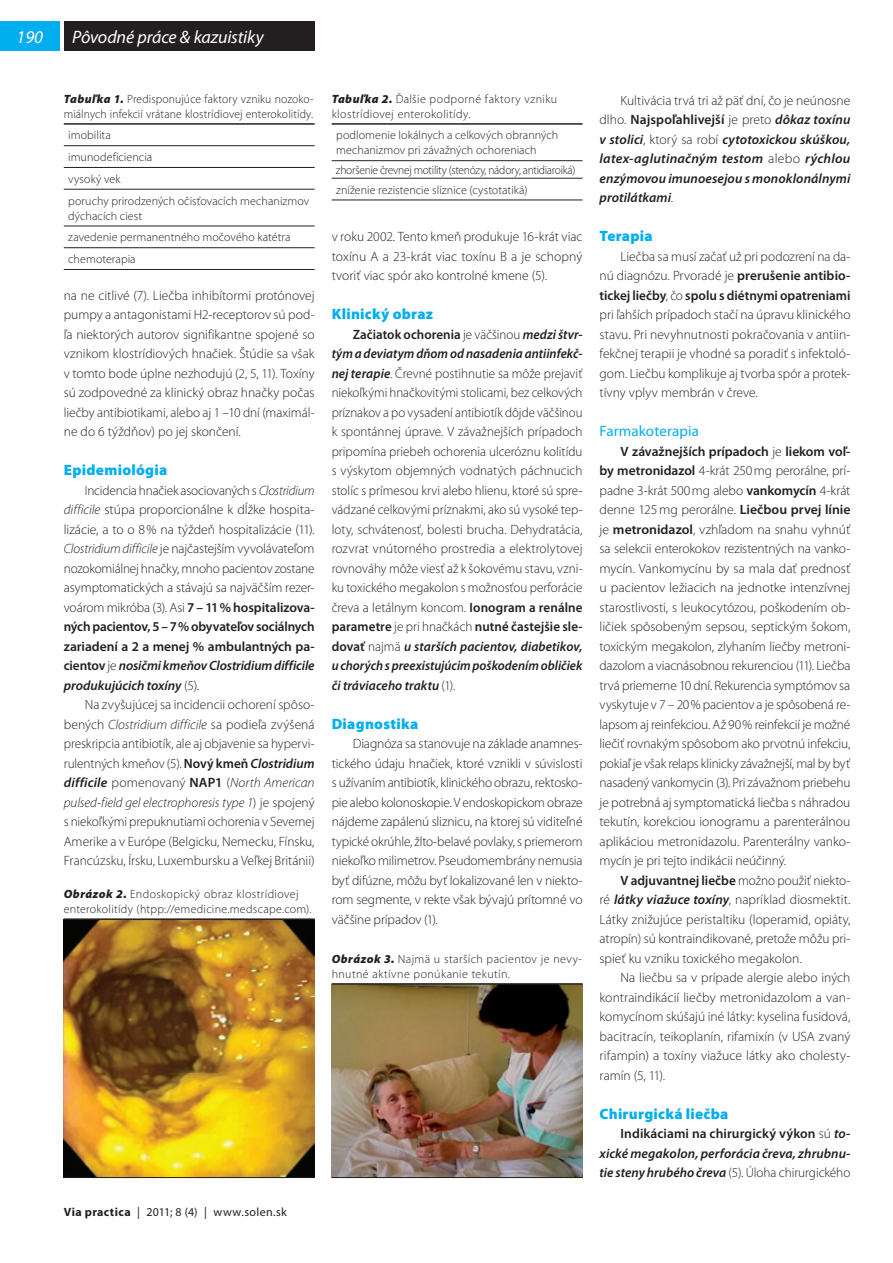
<style>
.page{position:relative;width:893px;height:1263px;background:#fff}
.page>*{position:absolute;margin:0;border:0;box-sizing:border-box;transform-origin:0 0}
.t1{font:italic 18px "Myriad Pro";letter-spacing:-.01em;color:#fff}
.t2{font:900 15px "Myriad Pro";letter-spacing:.02em;color:#00aeef}
.t3{font:15px "Myriad Pro";letter-spacing:.01em;color:#00aeef}
.t4{font:300 13.5px/19.5px "Myriad Pro";letter-spacing:-.005em;color:#231f20;text-align:justify}
.t5{font:300 13.5px/19.5px "Myriad Pro";letter-spacing:-.005em;color:#231f20;text-align:justify;scale:.96 1}
.t6{font:italic 600 13.5px/19.5px "Myriad Pro";letter-spacing:.005em;color:#231f20;text-align:justify}
.t7{font:300 12px/21.8px "Myriad Pro";letter-spacing:.01em;color:#231f20}
.t8{font:300 12px/15px "Myriad Pro";letter-spacing:.03em;color:#231f20}
.t9{font:300 12px/19.6px "Myriad Pro";letter-spacing:-.015em;color:#231f20;scale:.96 1}
.t10{font:12px "Myriad Pro";letter-spacing:.03em;color:#231f20}
.s1{font-weight:900;font-style:italic}
.s2{font-style:italic}
.s3{font-weight:600}
.s4{font-weight:600;font-style:italic}
.s5{font-weight:700}
.s6{font-weight:300;font-style:normal}
.s7{font-style:normal}
</style>
<div class="page">
<div style="left:0;top:21px;width:60px;height:30px;background:#00aeef"></div>
<div style="left:64px;top:21px;width:251px;height:30px;background:#231f20"></div>
<img style="left:332px;top:985px;width:251px;height:192px">
<hr style="left:332px;top:983px;width:251px;height:2px;background:#231f20">
<hr style="left:332px;top:1177px;width:251px;height:1px;background:#231f20">
<img style="left:64px;top:920px;width:251px;height:257px">
<hr style="left:64px;top:918px;width:251px;height:2px;background:#231f20">
<hr style="left:64px;top:1177px;width:251px;height:1px;background:#231f20">
<svg style="left:64px;top:146px;width:251px;height:103px"></svg>
<hr style="left:64px;top:145px;width:251px;height:1px;background:#231f20">
<hr style="left:64px;top:167px;width:251px;height:1px;background:#231f20">
<hr style="left:64px;top:189px;width:251px;height:1px;background:#231f20">
<hr style="left:64px;top:226px;width:251px;height:1px;background:#231f20">
<hr style="left:64px;top:247px;width:251px;height:1px;background:#231f20">
<hr style="left:64px;top:123px;width:251px;height:2px;background:#231f20">
<hr style="left:64px;top:269px;width:251px;height:1px;background:#231f20">
<svg style="left:332px;top:161px;width:251px;height:39px"></svg>
<hr style="left:332px;top:160px;width:251px;height:1px;background:#231f20">
<hr style="left:332px;top:178px;width:251px;height:1px;background:#231f20">
<hr style="left:332px;top:123px;width:251px;height:2px;background:#231f20">
<hr style="left:332px;top:200px;width:251px;height:1px;background:#231f20">
<h1 class="t1" style="left:16px;top:26px;width:28px">190</h1>
<h1 class="t1" style="left:72px;top:26px;width:193px">Pôvodné práce &amp; kazuistiky</h1>
<p class="t7" style="left:64px;top:91px;width:251px;line-height:15px"><span class="s1">Tabuľka 1.</span> Predisponujúce faktory vzniku nozoko&shy;miálnych infekcií vrátane klostrídiovej enterokolitídy.</p>
<p class="t7" style="left:68px;top:124px;width:243px">imobilita<br>imunodeficiencia<br>vysoký vek<br>poruchy prirodzených očisťovacích mechanizmov</p>
<p class="t7" style="left:68px;top:205px;width:224px">dýchacích ciest<br>zavedenie permanentného močového katétra chemoterapia</p>
<p class="t4" style="left:64px;top:285px;width:252px">na ne citlivé (7). Liečba inhibítormi protónovej pumpy a antagonistami H2-receptorov sú pod&shy;ľa niektorých autorov signifikantne spojené so vznikom klostrídiových hnačiek. Štúdie sa však v tomto bode úplne nezhodujú (2, 5, 11). Toxíny sú zodpovedné za klinický obraz hnačky počas liečby antibiotikami, alebo aj 1 –10 dní (maximál&shy;ne do 6 týždňov) po jej skončení.</p>
<p class="t2" style="left:64px;top:460px;width:105px">Epidemiológia</p>
<p class="t4" style="left:64px;top:480px;width:252px;text-indent:21px">Incidencia hnačiek asociovaných s <span class="s2">Clostridium difficile</span> stúpa proporcionálne k dĺžke hospita&shy;lizácie, a to o 8% na týždeň hospitalizácie (11).<br><span class="s2">Clostridium difficile</span> je najčastejším vyvolávateľom nozokomiálnej hnačky, mnoho pacientov zostane asymptomatických a stávajú sa najväčším rezer&shy;voárom mikróba (3). Asi <span class="s3">7 – 11% hospitalizova&shy;ných pacientov, 5 – 7% obyvateľov sociálnych zariadení a 2 a menej % ambulantných pa&shy;cientov</span> je <span class="s4">nosičmi kmeňov Clostridium difficile produkujúcich toxíny</span> (5).</p>
<p class="t4" style="left:64px;top:695px;width:252px;text-indent:21px">Na zvyšujúcej sa incidencii ochorení spôso&shy;bených <span class="s2">Clostridium difficile</span> sa podieľa zvýšená preskripcia antibiotík, ale aj objavenie sa hypervi&shy;rulentných kmeňov (5). <span class="s3">Nový kmeň</span> <span class="s4">Clostridium difficile</span> pomenovaný <span class="s3">NAP1</span> (<span class="s2">North American pulsed-field gel electrophoresis type 1</span>) je spojený s niekoľkými prepuknutiami ochorenia v Severnej Amerike a v Európe (Belgicku, Nemecku, Fínsku, Francúzsku, Írsku, Luxembursku a Veľkej Británii)</p>
<p class="t7" style="left:64px;top:886px;width:249px;line-height:15px"><span class="s1">Obrázok 2.</span> Endoskopický obraz klostrídiovej enterokolitídy (htpp://emedicine.medscape.com).</p>
<p class="t10" style="left:64px;top:1205px;width:224px"><span class="s5">Via practica</span> | 2011; 8 (4) | www.solen.sk</p>
<p class="t8" style="left:332px;top:91px;width:227px"><span class="s1">Tabuľka 2.</span> Ďalšie podporné faktory vzniku klostrídiovej enterokolitídy.</p>
<p class="t7" style="left:336px;top:128px;width:224px;line-height:15px">podlomenie lokálnych a celkových obranných mechanizmov pri závažných ochoreniach</p>
<p class="t9" style="left:336px;top:160px;width:251px">zhoršenie črevnej motility (stenózy, nádory, antidiaroiká) zníženie rezistencie sliznice (cystotatiká)</p>
<p class="t4" style="left:332px;top:227px;width:252px">v roku 2002. Tento kmeň produkuje 16-krát viac toxínu A a 23-krát viac toxínu B a je schopný tvoriť viac spór ako kontrolné kmene (5).</p>
<p class="t2" style="left:332px;top:304px;width:103px">Klinický obraz</p>
<p class="t5" style="left:332px;top:324px;width:263px;text-indent:21px"><span class="s3">Začiatok ochorenia</span> je väčšinou <span class="s4">medzi štvr&shy;tým a deviatym dňom od nasadenia antiinfekč&shy;nej terapie</span>. Črevné postihnutie sa môže prejaviť niekoľkými hnačkovitými stolicami, bez celkových príznakov a po vysadení antibiotík dôjde väčšinou k spontánnej úprave. V závažnejších prípadoch pripomína priebeh ochorenia ulceróznu kolitídu s výskytom objemných vodnatých páchnucich stolíc s prímesou krvi alebo hlienu, ktoré sú spre&shy;vádzané celkovými príznakmi, ako sú vysoké tep&shy;loty, schvátenosť, bolesti brucha. Dehydratácia, rozvrat vnútorného prostredia a elektrolytovej rovnováhy môže viesť až k šokovému stavu, vzni&shy;ku toxického megakolon s možnosťou perforácie čreva a letálnym koncom. <span class="s3">Ionogram a renálne parametre</span> je pri hnačkách <span class="s3">nutné častejšie sle&shy;dovať</span> najmä <span class="s4">u starších pacientov, diabetikov, u chorých s preexistujúcim poškodením obličiek či tráviaceho traktu</span> (1).</p>
<p class="t2" style="left:332px;top:713px;width:88px">Diagnostika</p>
<p class="t4" style="left:332px;top:734px;width:252px;text-indent:21px">Diagnóza sa stanovuje na základe anamnes&shy;tického údaju hnačiek, ktoré vznikli v súvislosti s užívaním antibiotík, klinického obrazu, rektosko&shy;pie alebo kolonoskopie. V endoskopickom obraze nájdeme zapálenú sliznicu, na ktorej sú viditeľné typické okrúhle, žlto-belavé povlaky, s priemerom niekoľko milimetrov. Pseudomembrány nemusia byť difúzne, môžu byť lokalizované len v niekto&shy;rom segmente, v rekte však bývajú prítomné vo väčšine prípadov (1).</p>
<p class="t8" style="left:332px;top:951px;width:252px"><span class="s1">Obrázok 3.</span> Najmä u starších pacientov je nevy&shy;hnutné aktívne ponúkanie tekutín.</p>
<p class="t6" style="left:600px;top:90px;width:252px;text-indent:21px"><span class="s6">Kultivácia trvá tri až päť dní, čo je neúnosne dlho.</span> <span class="s7">Najspoľahlivejší</span> <span class="s6">je preto</span> dôkaz toxínu v stolici<span class="s6">, ktorý sa robí</span> cytotoxickou skúškou, latex-aglutinačným testom <span class="s6">alebo</span> rýchlou enzýmovou imunoesejou s monoklonálnymi protilátkami<span class="s6">.</span></p>
<p class="t2" style="left:600px;top:226px;width:55px">Terapia</p>
<p class="t4" style="left:600px;top:246px;width:252px;text-indent:21px">Liečba sa musí začať už pri podozrení na da&shy;nú diagnózu. Prvoradé je <span class="s3">prerušenie antibio&shy;tickej liečby</span>, čo <span class="s3">spolu s diétnymi opatreniami </span>pri ľahších prípadoch stačí na úpravu klinického stavu. Pri nevyhnutnosti pokračovania v antiin&shy;fekčnej terapii je vhodné sa poradiť s infektoló&shy;gom. Liečbu komplikuje aj tvorba spór a protek&shy;tívny vplyv membrán v čreve.</p>
<p class="t3" style="left:600px;top:422px;width:101px">Farmakoterapia</p>
<p class="t4" style="left:600px;top:441px;width:252px;text-indent:21px"><span class="s3">V závažnejších prípadoch</span> je <span class="s3">liekom voľ&shy;by metronidazol</span> 4-krát 250mg perorálne, prí&shy;padne 3-krát 500mg alebo <span class="s3">vankomycín</span> 4-krát denne 125mg perorálne. <span class="s3">Liečbou prvej línie </span>je <span class="s3">metronidazol</span>, vzhľadom na snahu vyhnúť sa selekcii enterokokov rezistentných na vanko&shy;mycín. Vankomycínu by sa mala dať prednosť u pacientov ležiacich na jednotke intenzívnej starostlivosti, s leukocytózou, poškodením ob&shy;ličiek spôsobeným sepsou, septickým šokom, toxickým megakolon, zlyhaním liečby metroni&shy;dazolom a viacnásobnou rekurenciou (11). Liečba trvá priemerne 10 dní. Rekurencia symptómov sa vyskytuje v 7 – 20% pacientov a je spôsobená re&shy;lapsom aj reinfekciou. Až 90% reinfekcií je možné liečiť rovnakým spôsobom ako prvotnú infekciu, pokiaľ je však relaps klinicky závažnejší, mal by byť nasadený vankomycin (3). Pri závažnom priebehu je potrebná aj symptomatická liečba s náhradou tekutín, korekciou ionogramu a parenterálnou aplikáciou metronidazolu. Parenterálny vanko&shy;mycín je pri tejto indikácii neúčinný.</p>
<p class="t4" style="left:600px;top:870px;width:252px;text-indent:21px"><span class="s3">V adjuvantnej liečbe</span> možno použiť niekto&shy;ré <span class="s4">látky viažuce toxíny</span>, napríklad diosmektit.<br>Látky znižujúce peristaltiku (loperamid, opiáty, atropín) sú kontraindikované, pretože môžu pri&shy;spieť ku vzniku toxického megakolon.</p>
<p class="t4" style="left:600px;top:968px;width:252px;text-indent:21px">Na liečbu sa v prípade alergie alebo iných kontraindikácií liečby metronidazolom a van&shy;komycínom skúšajú iné látky: kyselina fusidová, bacitracín, teikoplanín, rifamixín (v USA zvaný rifampin) a toxíny viažuce látky ako cholesty&shy;ramín (5, 11).</p>
<p class="t2" style="left:600px;top:1103px;width:130px">Chirurgická liečba</p>
<p class="t6" style="left:600px;top:1123px;width:252px;text-indent:21px"><span class="s7">Indikáciami na chirurgický výkon</span> <span class="s6">sú</span> to&shy;xické megakolon, perforácia čreva, zhrubnu&shy;tie steny hrubého čreva <span class="s6">(5). Úloha chirurgického</span></p>
</div>
